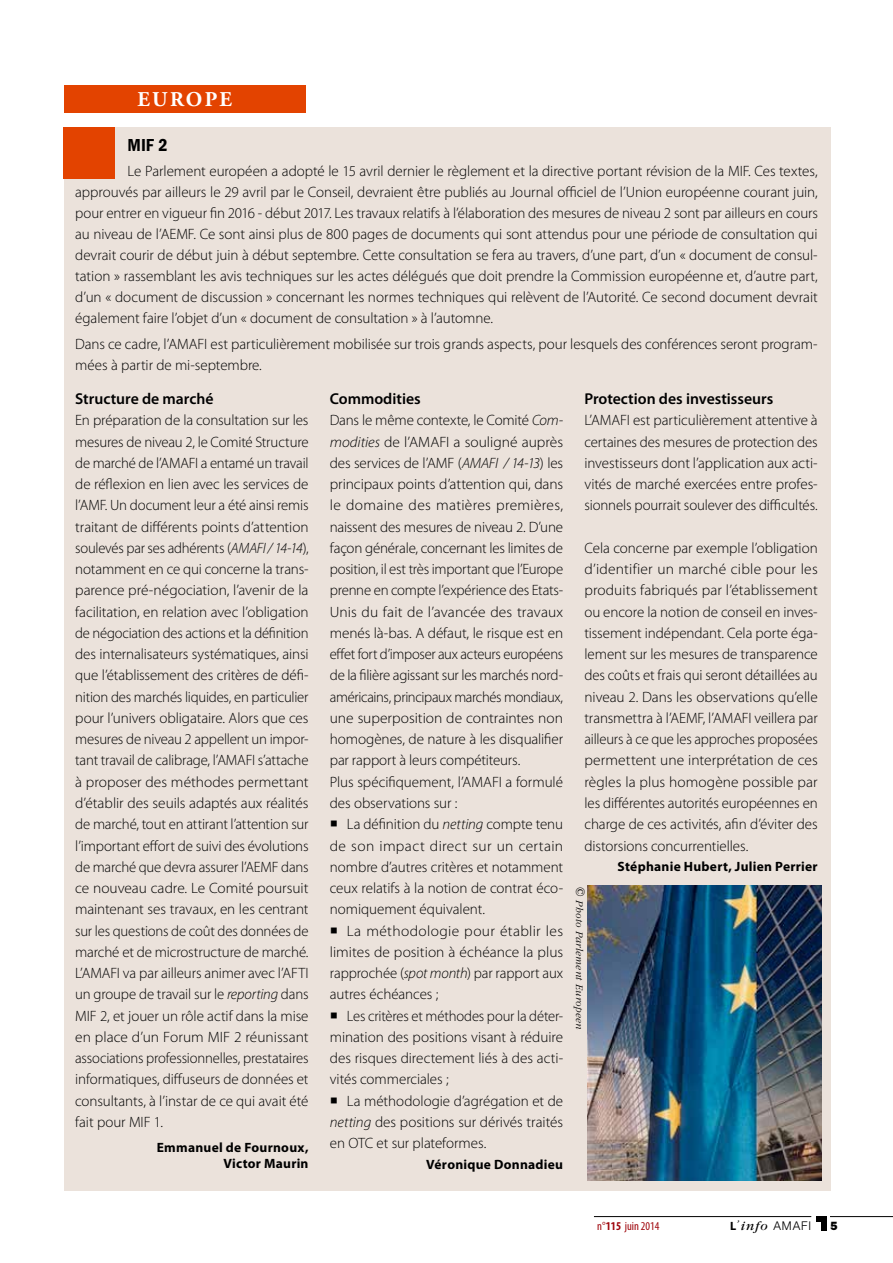
<style>
.page{position:relative;width:893px;height:1263px;background:#fff}
.page>*{position:absolute;margin:0;border:0;box-sizing:border-box;transform-origin:0 0}
.t1{font:700 21px "Adobe Garamond Pro";letter-spacing:.115em;color:#fff}
.t2{font:600 condensed 18px "Franklin Gothic";color:#000}
.t3{font:600 15.75px "Myriad Pro";color:#000}
.t4{font:300 15px/21.3px "Myriad Pro";letter-spacing:-.005em;color:#000;text-align:justify}
.t5{font:700 13.5px/16.2px "Myriad Pro";letter-spacing:.02em;color:#000;text-align:right}
.t6{font:condensed 12px "Myriad Pro";color:#9f070d}
.t7{font:300 12px "Helvetica Neue";letter-spacing:.08em;color:#000}
.t8{font:800 12px "Franklin Gothic";color:#000}
.t9{font:italic 300 10.5px "Garamond";letter-spacing:.03em;color:#000}
.s1{font-style:italic}
.s2{font-size:13.5px}
.s3{font-weight:700}
.s4{font-family:"Myriad";font-weight:700}
.s5{font-family:"Garamond";font-weight:400;font-style:italic}
.s6{font-family:"Garamond";font-weight:400;font-style:italic;font-size:13.5px}
</style>
<div class="page">
<hr style="left:830px;top:1216px;width:63px;height:1px;background:#000">
<div style="left:821px;top:1216px;width:5px;height:14px;background:#000"></div>
<div style="left:816px;top:1216px;width:10px;height:5px;background:#000"></div>
<hr style="left:594px;top:1216px;width:217px;height:1px;background:#000">
<div style="left:64px;top:128px;width:767px;height:1063px;background:#ebe2db"></div>
<img style="left:588px;top:886px;width:233px;height:295px">
<div style="left:64px;top:85px;width:241px;height:28px;background:#e34300"></div>
<div style="left:64px;top:128px;width:51px;height:51px;background:#e34300"></div>
<h1 class="t1" style="left:137px;top:88px;width:96px">EUROPE</h1>
<p class="t2" style="left:128px;top:135px;width:42px">MIF 2</p>
<p class="t4" style="left:75px;top:161px;width:744px;text-indent:52px">Le Parlement européen a adopté le 15 avril dernier le règlement et la directive portant révision de la MIF. Ces textes, approuvés par ailleurs le 29 avril par le Conseil, devraient être publiés au Journal officiel de l’Union européenne courant juin, pour entrer en vigueur fin 2016 - début 2017. Les travaux relatifs à l’élaboration des mesures de niveau 2 sont par ailleurs en cours au niveau de l’AEMF. Ce sont ainsi plus de 800 pages de documents qui sont attendus pour une période de consultation qui devrait courir de début juin à début septembre. Cette consultation se fera au travers, d’une part, d’un « document de consul&shy;tation » rassemblant les avis techniques sur les actes délégués que doit prendre la Commission européenne et, d’autre part, d’un « document de discussion » concernant les normes techniques qui relèvent de l’Autorité. Ce second document devrait également faire l’objet d’un « document de consultation » à l’automne.</p>
<p class="t4" style="left:75px;top:333px;width:744px">Dans ce cadre, l’AMAFI est particulièrement mobilisée sur trois grands aspects, pour lesquels des conférences seront program&shy;mées à partir de mi-septembre.</p>
<p class="t3" style="left:75px;top:389px;width:140px">Structure de marché</p>
<p class="t4" style="left:75px;top:409px;width:235px">En préparation de la consultation sur les mesures de niveau 2, le Comité Structure de marché de l’AMAFI a entamé un travail de réflexion en lien avec les services de l’AMF. Un document leur a été ainsi remis traitant de différents points d’attention soulevés par ses adhérents (<span class="s1">AMAFI / 14-14</span>), notamment en ce qui concerne la trans&shy;parence pré-négociation, l’avenir de la facilitation, en relation avec l’obligation de négociation des actions et la définition des internalisateurs systématiques, ainsi que l’établissement des critères de défi&shy;nition des marchés liquides, en particulier pour l’univers obligataire. Alors que ces mesures de niveau 2 appellent un impor&shy;tant travail de calibrage, l’AMAFI s’attache à proposer des méthodes permettant d’établir des seuils adaptés aux réalités de marché, tout en attirant l’attention sur l’important effort de suivi des évolutions de marché que devra assurer l’AEMF dans ce nouveau cadre. Le Comité poursuit maintenant ses travaux, en les centrant sur les questions de coût des données de marché et de microstructure de marché.<br>L’AMAFI va par ailleurs animer avec l’AFTI un groupe de travail sur le <span class="s1">reporting</span> dans MIF 2, et jouer un rôle actif dans la mise en place d’un Forum MIF 2 réunissant associations professionnelles, prestataires informatiques, diffuseurs de données et consultants, à l’instar de ce qui avait été fait pour MIF 1.</p>
<p class="t5" style="left:157px;top:1138px;width:153px">Emmanuel de Fournoux,<br>Victor Maurin</p>
<p class="t3" style="left:330px;top:389px;width:92px">Commodities</p>
<p class="t4" style="left:330px;top:409px;width:235px;text-align:left">Dans le même contexte, le Comité <span class="s1">Com&shy;modities</span> de l’AMAFI a souligné auprès des services de l’AMF (<span class="s1">AMAFI / 14-13</span>) les principaux points d’attention qui, dans le domaine des matières premières, naissent des mesures de niveau 2. D’une façon générale, concernant les limites de position, il est très important que l’Europe prenne en compte l’expérience des Etats-Unis du fait de l’avancée des travaux menés là-bas. A défaut, le risque est en effet fort d’imposer aux acteurs européens de la filière agissant sur les marchés nord&shy;américains, principaux marchés mondiaux, une superposition de contraintes non homogènes, de nature à les disqualifier par rapport à leurs compétiteurs.<br>Plus spécifiquement, l’AMAFI a formulé des observations sur :</p>
<p class="t4" style="left:330px;top:813px;width:235px;text-indent:17px">La définition du <span class="s1">netting</span> compte tenu de son impact direct sur un certain nombre d’autres critères et notamment ceux relatifs à la notion de contrat éco&shy;nomiquement équivalent.</p>
<p class="t4" style="left:330px;top:920px;width:235px;text-indent:17px">La méthodologie pour établir les limites de position à échéance la plus rapprochée (<span class="s1">spot month</span>) par rapport aux autres échéances ;</p>
<p class="t4" style="left:330px;top:1005px;width:235px;text-indent:17px">Les critères et méthodes pour la déter&shy;mination des positions visant à réduire des risques directement liés à des acti&shy;vités commerciales ;</p>
<p class="t4" style="left:330px;top:1090px;width:235px;text-indent:17px">La méthodologie d’agrégation et de <span class="s1">netting</span> des positions sur dérivés traités en OTC et sur plateformes.</p>
<p class="t5" style="left:426px;top:1155px;width:138px">Véronique Donnadieu</p>
<p class="t3" style="left:584px;top:389px;width:190px">Protection des investisseurs</p>
<p class="t4" style="left:584px;top:409px;width:235px">L’AMAFI est particulièrement attentive à certaines des mesures de protection des investisseurs dont l’application aux acti&shy;vités de marché exercées entre profes&shy;sionnels pourrait soulever des difficultés.</p>
<p class="t4" style="left:584px;top:537px;width:235px">Cela concerne par exemple l’obligation d’identifier un marché cible pour les produits fabriqués par l’établissement ou encore la notion de conseil en inves&shy;tissement indépendant. Cela porte éga&shy;lement sur les mesures de transparence des coûts et frais qui seront détaillées au niveau 2. Dans les observations qu’elle transmettra à l’AEMF, l’AMAFI veillera par ailleurs à ce que les approches proposées permettent une interprétation de ces règles la plus homogène possible par les différentes autorités européennes en charge de ces activités, afin d’éviter des distorsions concurrentielles.</p>
<p class="t5" style="left:618px;top:858px;width:202px">Stéphanie Hubert, Julien Perrier</p>
<p class="t9" style="left:585px;top:886px;width:145px;rotate:90deg"><span class="s2">©</span> Photo Parlement Europeen</p>
<p class="t6" style="left:597px;top:1218px;width:64px">n°<span class="s3">115</span> juin 2014</p>
<p class="t7" style="left:730px;top:1216px;width:83px"><span class="s4">L</span><span class="s5">’</span> <span class="s6">info</span> AMAFI</p>
<p class="t8" style="left:831px;top:1219px;width:9px">5</p>
</div>
